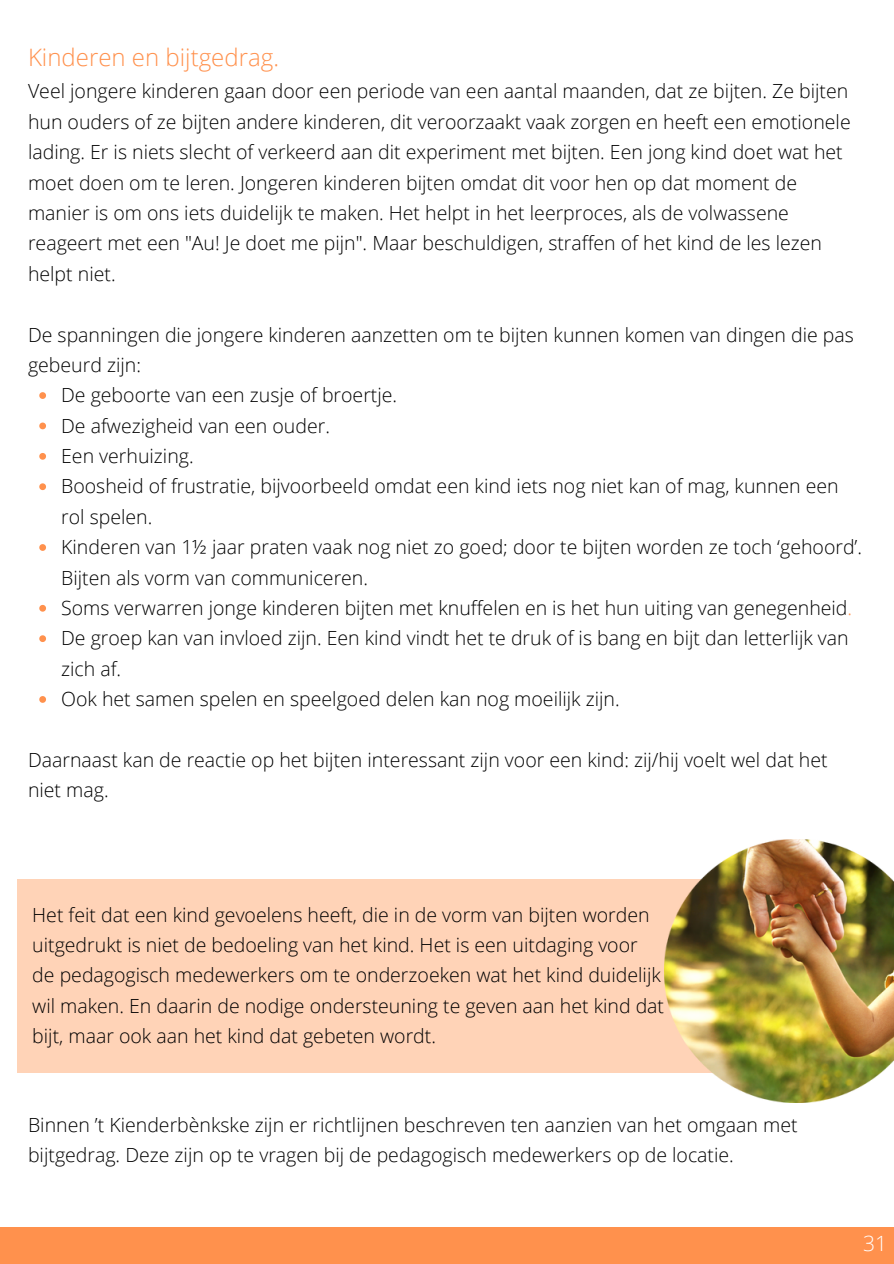
<style>
.page{position:relative;width:894px;height:1264px;background:#fff}
.page>*{position:absolute;margin:0;border:0;box-sizing:border-box;transform-origin:0 0}
.t1{font:300 24px "Open Sans";color:#ff914d}
.t2{font:300 21px "Open Sans";color:#fff}
.t3{font:300 19.5px/30.3px "Open Sans";color:#000}
.s1{color:#ff914d}
</style>
<div class="page">
<div style="left:0;top:1227px;width:893px;height:36px;background:#ff914d"></div>
<svg style="left:39px;top:392px;width:7px;height:7px"></svg>
<svg style="left:39px;top:422px;width:7px;height:7px"></svg>
<svg style="left:39px;top:453px;width:7px;height:6px"></svg>
<svg style="left:39px;top:483px;width:7px;height:7px"></svg>
<svg style="left:39px;top:544px;width:7px;height:7px"></svg>
<svg style="left:39px;top:605px;width:7px;height:6px"></svg>
<svg style="left:39px;top:635px;width:7px;height:7px"></svg>
<svg style="left:39px;top:696px;width:7px;height:6px"></svg>
<div style="left:17px;top:879px;width:698px;height:193px;background:#ffd3b7"></div>
<img style="left:664px;top:839px;width:229px;height:263px">
<p class="t1" style="left:28px;top:40px;width:252px">Kinderen en bijtgedrag.</p>
<p class="t3" style="left:28px;top:76px;width:823px">Veel jongere kinderen gaan door een periode van een aantal maanden, dat ze bijten. Ze bijten hun ouders of ze bijten andere kinderen, dit veroorzaakt vaak zorgen en heeft een emotionele lading. Er is niets slecht of verkeerd aan dit experiment met bijten. Een jong kind doet wat het moet doen om te leren. Jongeren kinderen bijten omdat dit voor hen op dat moment de manier is om ons iets duidelijk te maken. Het helpt in het leerproces, als de volwassene reageert met een "Au! Je doet me pijn". Maar beschuldigen, straffen of het kind de les lezen helpt niet.</p>
<p class="t3" style="left:28px;top:319px;width:827px">De spanningen die jongere kinderen aanzetten om te bijten kunnen komen van dingen die pas</p>
<p class="t3" style="left:28px;top:349px;width:114px">gebeurd zijn:</p>
<p class="t3" style="left:61px;top:379px;width:337px">De geboorte van een zusje of broertje.</p>
<p class="t3" style="left:61px;top:410px;width:270px">De afwezigheid van een ouder.</p>
<p class="t3" style="left:61px;top:440px;width:134px">Een verhuizing.</p>
<p class="t3" style="left:61px;top:471px;width:778px">Boosheid of frustratie, bijvoorbeeld omdat een kind iets nog niet kan of mag, kunnen een</p>
<p class="t3" style="left:61px;top:501px;width:93px">rol spelen.</p>
<p class="t3" style="left:61px;top:531px;width:802px">Kinderen van 1½ jaar praten vaak nog niet zo goed; door te bijten worden ze toch ‘gehoord’.</p>
<p class="t3" style="left:61px;top:562px;width:308px">Bijten als vorm van communiceren.</p>
<p class="t3" style="left:61px;top:592px;width:792px">Soms verwarren jonge kinderen bijten met knuffelen en is het hun uiting van genegenheid<span class="s1">.</span></p>
<p class="t3" style="left:61px;top:622px;width:788px">De groep kan van invloed zijn. Een kind vindt het te druk of is bang en bijt dan letterlijk van</p>
<p class="t3" style="left:61px;top:653px;width:62px">zich af.</p>
<p class="t3" style="left:61px;top:683px;width:560px">Ook het samen spelen en speelgoed delen kan nog moeilijk zijn.</p>
<p class="t3" style="left:28px;top:744px;width:800px">Daarnaast kan de reactie op het bijten interessant zijn voor een kind: zij/hij voelt wel dat het niet mag.</p>
<p class="t3" style="left:32px;top:898px;width:633px">Het feit dat een kind gevoelens heeft, die in de vorm van bijten worden uitgedrukt is niet de bedoeling van het kind. Het is een uitdaging voor de pedagogisch medewerkers om te onderzoeken wat het kind duidelijk wil maken. En daarin de nodige ondersteuning te geven aan het kind dat bijt, maar ook aan het kind dat gebeten wordt.</p>
<p class="t3" style="left:28px;top:1108px;width:770px">Binnen ’t Kienderbènkske zijn er richtlijnen beschreven ten aanzien van het omgaan met bijtgedrag. Deze zijn op te vragen bij de pedagogisch medewerkers op de locatie.</p>
<p class="t2" style="left:862px;top:1228px;width:25px">31</p>
</div>
